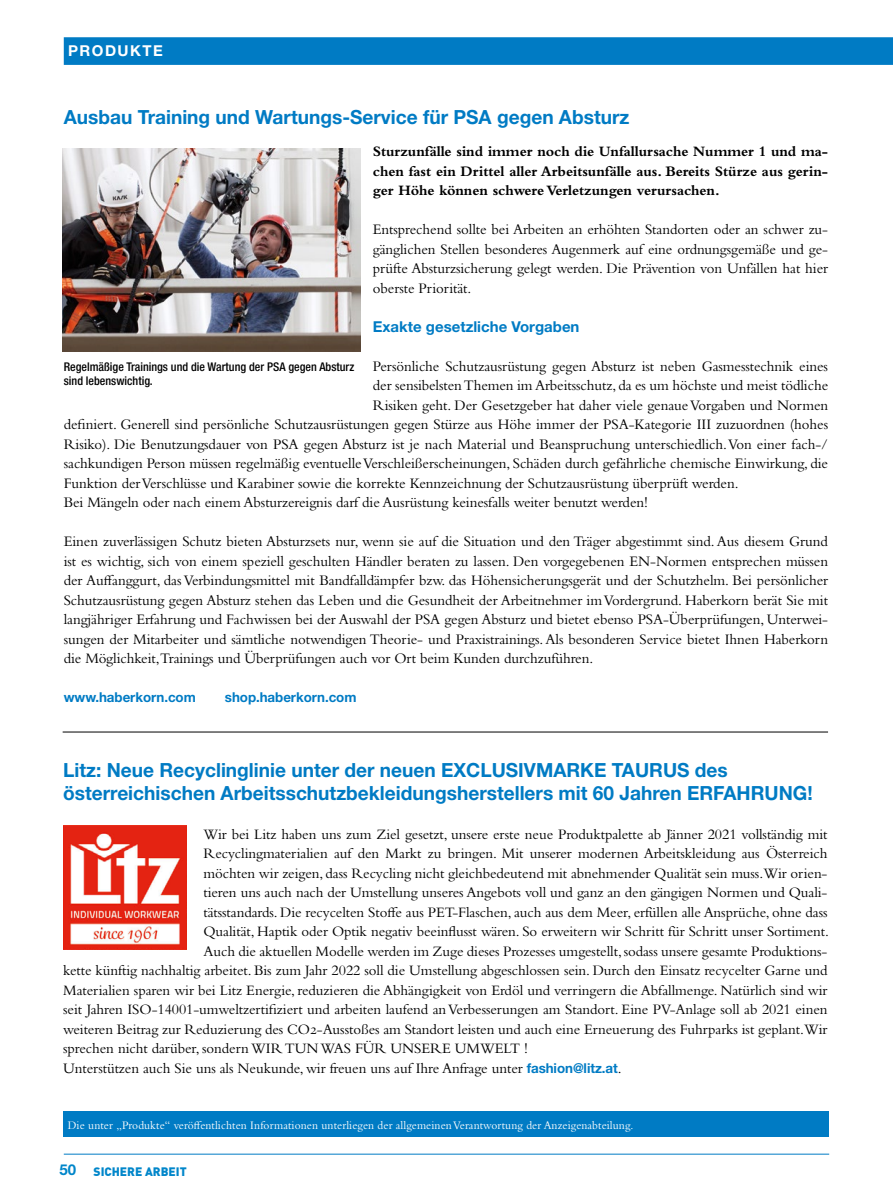
<style>
.page{position:relative;width:893px;height:1191px;background:#fff}
.page>*{position:absolute;margin:0;border:0;box-sizing:border-box;transform-origin:0 0}
.t1{font:700 19.5px/23.4px "Helvetica Neue LT Std";color:#007bc4}
.t2{font:15.15px/19.5px "Bembo Std";letter-spacing:-.005em;color:#000;text-align:justify}
.t3{font:15px "Bembo Std";letter-spacing:-.005em;color:#000}
.t4{font:700 15px/19.5px "Bembo Std";letter-spacing:-.005em;color:#000;text-align:justify}
.t5{font:700 15px "Helvetica Neue LT Std";color:#007bc4}
.t6{font:700 15px "Helvetica Neue LT Std";letter-spacing:.1em;color:#fff}
.t7{font:700 13.65px "Helvetica Neue LT Std";letter-spacing:-.005em;color:#007bc4}
.t8{font:12px "Bembo Std";letter-spacing:.01em;color:#fff;scale:.96 1}
.t9{font:500 condensed 12px/14.4px "Helvetica Neue LT Std";color:#000}
.t10{font:900 12px "DIN";color:#0086ca}
.s1{font-family:"Helvetica Neue LT Std";font-weight:700;font-size:13.65px;color:#007bc4}
.s2{font-family:"Helvetica Neue LT Std";font-weight:700;font-size:15px}
</style>
<div class="page">
<svg style="left:64px;top:37px;width:829px;height:28px;background:#037cc4"></svg>
<hr style="left:64px;top:1153px;width:765px;height:1px;background:#007bc4">
<div style="left:64px;top:1112px;width:765px;height:25px;background:#007bc4"></div>
<hr style="left:63px;top:731px;width:765px;height:1px;background:#000">
<img style="left:63px;top:149px;width:297px;height:202px">
<img style="left:63px;top:825px;width:123px;height:124px">
<p class="t6" style="left:68px;top:41px;width:96px">PRODUKTE</p>
<p class="t1" style="left:64px;top:105px;width:567px">Ausbau Training und Wartungs-Service für PSA gegen Absturz</p>
<p class="t4" style="left:373px;top:141px;width:457px">Sturzunfälle sind immer noch die Unfallursache Nummer 1 und ma&shy;chen fast ein Drittel aller Arbeitsunfälle aus. Bereits Stürze aus gerin&shy;ger Höhe können schwere Verletzungen verursachen.</p>
<p class="t2" style="left:373px;top:219px;width:457px">Entsprechend sollte bei Arbeiten an erhöhten Standorten oder an schwer zu&shy;gänglichen Stellen besonderes Augenmerk auf eine ordnungsgemäße und ge&shy;prüfte Absturzsicherung gelegt werden. Die Prävention von Unfällen hat hier oberste Priorität.</p>
<p class="t5" style="left:373px;top:317px;width:208px">Exakte gesetzliche Vorgaben</p>
<p class="t2" style="left:373px;top:356px;width:457px">Persönliche Schutzausrüstung gegen Absturz ist neben Gasmesstechnik eines</p>
<p class="t2" style="left:373px;top:375px;width:457px">der sensibelsten Themen im Arbeitsschutz, da es um höchste und meist tödliche</p>
<p class="t2" style="left:373px;top:395px;width:457px">Risiken geht. Der Gesetzgeber hat daher viele genaue Vorgaben und Normen</p>
<p class="t2" style="left:64px;top:414px;width:766px">definiert. Generell sind persönliche Schutzausrüstungen gegen Stürze aus Höhe immer der PSA-Kategorie III zuzuordnen (hohes</p>
<p class="t2" style="left:64px;top:434px;width:766px">Risiko). Die Benutzungsdauer von PSA gegen Absturz ist je nach Material und Beanspruchung unterschiedlich. Von einer fach-/</p>
<p class="t2" style="left:64px;top:453px;width:766px">sachkundigen Person müssen regelmäßig eventuelle Verschleißerscheinungen, Schäden durch gefährliche chemische Einwirkung, die</p>
<p class="t2" style="left:64px;top:473px;width:676px">Funktion der Verschlüsse und Karabiner sowie die korrekte Kennzeichnung der Schutzausrüstung überprüft werden.</p>
<p class="t2" style="left:64px;top:492px;width:586px">Bei Mängeln oder nach einem Absturzereignis darf die Ausrüstung keinesfalls weiter benutzt werden!</p>
<p class="t2" style="left:64px;top:531px;width:766px">Einen zuverlässigen Schutz bieten Absturzsets nur, wenn sie auf die Situation und den Träger abgestimmt sind. Aus diesem Grund ist es wichtig, sich von einem speziell geschulten Händler beraten zu lassen. Den vorgegebenen EN-Normen entsprechen müssen der Auffanggurt, das Verbindungsmittel mit Bandfalldämpfer bzw. das Höhensicherungsgerät und der Schutzhelm. Bei persönlicher Schutzausrüstung gegen Absturz stehen das Leben und die Gesundheit der Arbeitnehmer im Vordergrund. Haberkorn berät Sie mit langjähriger Erfahrung und Fachwissen bei der Auswahl der PSA gegen Absturz und bietet ebenso PSA-Überprüfungen, Unterwei&shy;sungen der Mitarbeiter und sämtliche notwendigen Theorie- und Praxistrainings. Als besonderen Service bietet Ihnen Haberkorn die Möglichkeit,Trainings und Überprüfungen auch vor Ort beim Kunden durchzuführen.</p>
<p class="t7" style="left:64px;top:689px;width:134px">www.haberkorn.com</p>
<p class="t7" style="left:225px;top:689px;width:133px">shop.haberkorn.com</p>
<p class="t9" style="left:64px;top:359px;width:292px">Regelmäßige Trainings und die Wartung der PSA gegen Absturz sind lebenswichtig.</p>
<p class="t1" style="left:63px;top:758px;width:751px">Litz: Neue Recyclinglinie unter der neuen EXCLUSIVMARKE TAURUS des österreichischen Arbeitsschutzbekleidungsherstellers mit 60 Jahren ERFAHRUNG!</p>
<p class="t3" style="left:203px;top:825px;width:626px">Wir bei Litz haben uns zum Ziel gesetzt, unsere erste neue Produktpalette ab Jänner 2021 vollständig mit</p>
<p class="t3" style="left:203px;top:845px;width:625px">Recyclingmaterialien auf den Markt zu bringen. Mit unserer modernen Arbeitskleidung aus Österreich</p>
<p class="t3" style="left:203px;top:864px;width:625px">möchten wir zeigen, dass Recycling nicht gleichbedeutend mit abnehmender Qualität sein muss.Wir orien-</p>
<p class="t3" style="left:203px;top:884px;width:625px">tieren uns auch nach der Umstellung unseres Angebots voll und ganz an den gängigen Normen und Quali-</p>
<p class="t3" style="left:203px;top:903px;width:626px">tätsstandards. Die recycelten Stoffe aus PET-Flaschen, auch aus dem Meer, erfüllen alle Ansprüche, ohne dass</p>
<p class="t3" style="left:203px;top:923px;width:627px">Qualität, Haptik oder Optik negativ beeinflusst wären. So erweitern wir Schritt für Schritt unser Sortiment.</p>
<p class="t3" style="left:203px;top:942px;width:625px">Auch die aktuellen Modelle werden im Zuge dieses Prozesses umgestellt, sodass unsere gesamte Produktions-</p>
<p class="t3" style="left:63px;top:962px;width:766px">kette künftig nachhaltig arbeitet. Bis zum Jahr 2022 soll die Umstellung abgeschlossen sein. Durch den Einsatz recycelter Garne und</p>
<p class="t3" style="left:63px;top:981px;width:766px">Materialien sparen wir bei Litz Energie, reduzieren die Abhängigkeit von Erdöl und verringern die Abfallmenge. Natürlich sind wir</p>
<p class="t3" style="left:63px;top:1001px;width:766px">seit Jahren ISO-14001-umweltzertifiziert und arbeiten laufend an Verbesserungen am Standort. Eine PV-Anlage soll ab 2021 einen</p>
<p class="t3" style="left:63px;top:1020px;width:766px">weiteren Beitrag zur Reduzierung des CO2-Ausstoßes am Standort leisten und auch eine Erneuerung des Fuhrparks ist geplant.Wir</p>
<p class="t3" style="left:63px;top:1040px;width:466px">sprechen nicht darüber, sondern WIR TUN WAS FÜR UNSERE UMWELT !</p>
<p class="t2" style="left:63px;top:1058px;width:560px">Unterstützen auch Sie uns als Neukunde, wir freuen uns auf Ihre Anfrage unter <span class="s1">fashion@litz.at</span>.</p>
<p class="t8" style="left:68px;top:1117px;width:591px">Die unter „Produkte“ veröffentlichten Informationen unterliegen der allgemeinen Verantwortung der Anzeigenabteilung.</p>
<p class="t10" style="left:60px;top:1163px;width:129px"><span class="s2">50</span> SICHERE ARBEIT</p>
</div>
